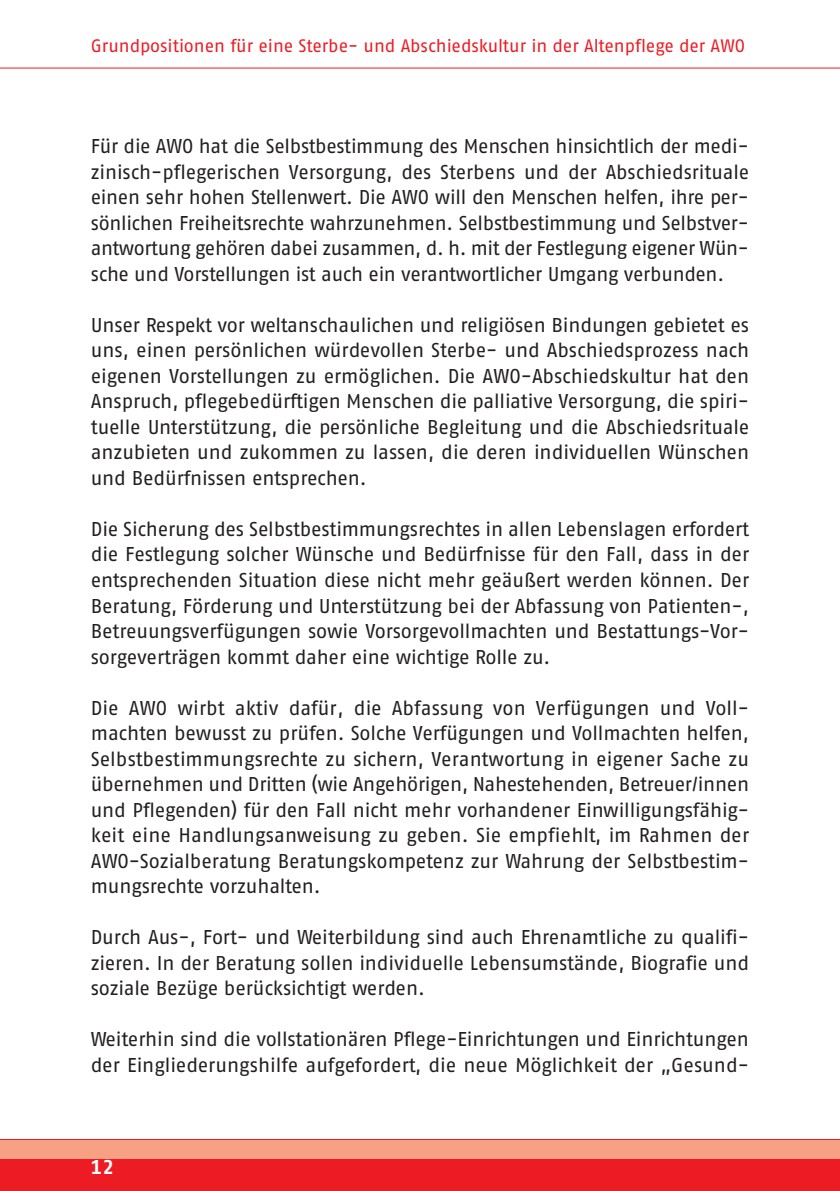
<style>
.page{position:relative;width:840px;height:1191px;background:#fff}
.page>*{position:absolute;margin:0;border:0;box-sizing:border-box;transform-origin:0 0}
.t1{font:20px/25.6px "AWO Fago Office";letter-spacing:-.005em;color:#231f20;text-align:justify}
.t2{font:700 20px "AWO Fago Office";color:#fff}
.t3{font:18px "AWO Fago Office";color:#ed1c24}
</style>
<div class="page">
<hr style="left:0;top:68px;width:839px;height:1px;background:#ed1c24">
<div style="left:0;top:1140px;width:839px;height:51px;background:#ed1c24"></div>
<div style="left:0;top:1140px;width:839px;height:18px;background:#f7a083"></div>
<p class="t3" style="left:91px;top:39px;width:655px">Grundpositionen für eine Sterbe- und Abschiedskultur in der Altenpflege der AWO</p>
<p class="t1" style="left:91px;top:135px;width:659px">Für die AWO hat die Selbstbestimmung des Menschen hinsichtlich der medi&shy;zinisch-pflegerischen Versorgung, des Sterbens und der Abschiedsrituale einen sehr hohen Stellenwert. Die AWO will den Menschen helfen, ihre per&shy;sönlichen Freiheitsrechte wahrzunehmen. Selbstbestimmung und Selbstver&shy;antwortung gehören dabei zusammen, d. h. mit der Festlegung eigener Wün&shy;sche und Vorstellungen ist auch ein verantwortlicher Umgang verbunden.</p>
<p class="t1" style="left:91px;top:314px;width:659px">Unser Respekt vor weltanschaulichen und religiösen Bindungen gebietet es uns, einen persönlichen würdevollen Sterbe- und Abschiedsprozess nach eigenen Vorstellungen zu ermöglichen. Die AWO-Abschiedskultur hat den Anspruch, pflegebedürftigen Menschen die palliative Versorgung, die spiri&shy;tuelle Unterstützung, die persönliche Begleitung und die Abschiedsrituale anzubieten und zukommen zu lassen, die deren individuellen Wünschen und Bedürfnissen entsprechen.</p>
<p class="t1" style="left:91px;top:518px;width:659px">Die Sicherung des Selbstbestimmungsrechtes in allen Lebenslagen erfordert die Festlegung solcher Wünsche und Bedürfnisse für den Fall, dass in der entsprechenden Situation diese nicht mehr geäußert werden können. Der Beratung, Förderung und Unterstützung bei der Abfassung von Patienten-, Betreuungsverfügungen sowie Vorsorgevollmachten und Bestattungs-Vor&shy;sorgeverträgen kommt daher eine wichtige Rolle zu.</p>
<p class="t1" style="left:91px;top:696px;width:659px">Die AWO wirbt aktiv dafür, die Abfassung von Verfügungen und Voll&shy;machten bewusst zu prüfen. Solche Verfügungen und Vollmachten helfen, Selbstbestimmungsrechte zu sichern, Verantwortung in eigener Sache zu übernehmen und Dritten (wie Angehörigen, Nahestehenden, Betreuer/innen und Pflegenden) für den Fall nicht mehr vorhandener Einwilligungsfähig&shy;keit eine Handlungsanweisung zu geben. Sie empfiehlt, im Rahmen der AWO-Sozialberatung Beratungskompetenz zur Wahrung der Selbstbestim&shy;mungsrechte vorzuhalten.</p>
<p class="t1" style="left:91px;top:926px;width:659px">Durch Aus-, Fort- und Weiterbildung sind auch Ehrenamtliche zu qualifi&shy;zieren. In der Beratung sollen individuelle Lebensumstände, Biografie und soziale Bezüge berücksichtigt werden.</p>
<p class="t1" style="left:91px;top:1028px;width:659px">Weiterhin sind die vollstationären Pflege-Einrichtungen und Einrichtungen der Eingliederungshilfe aufgefordert, die neue Möglichkeit der „Gesund-</p>
<p class="t2" style="left:91px;top:1160px;width:25px">12</p>
</div>
